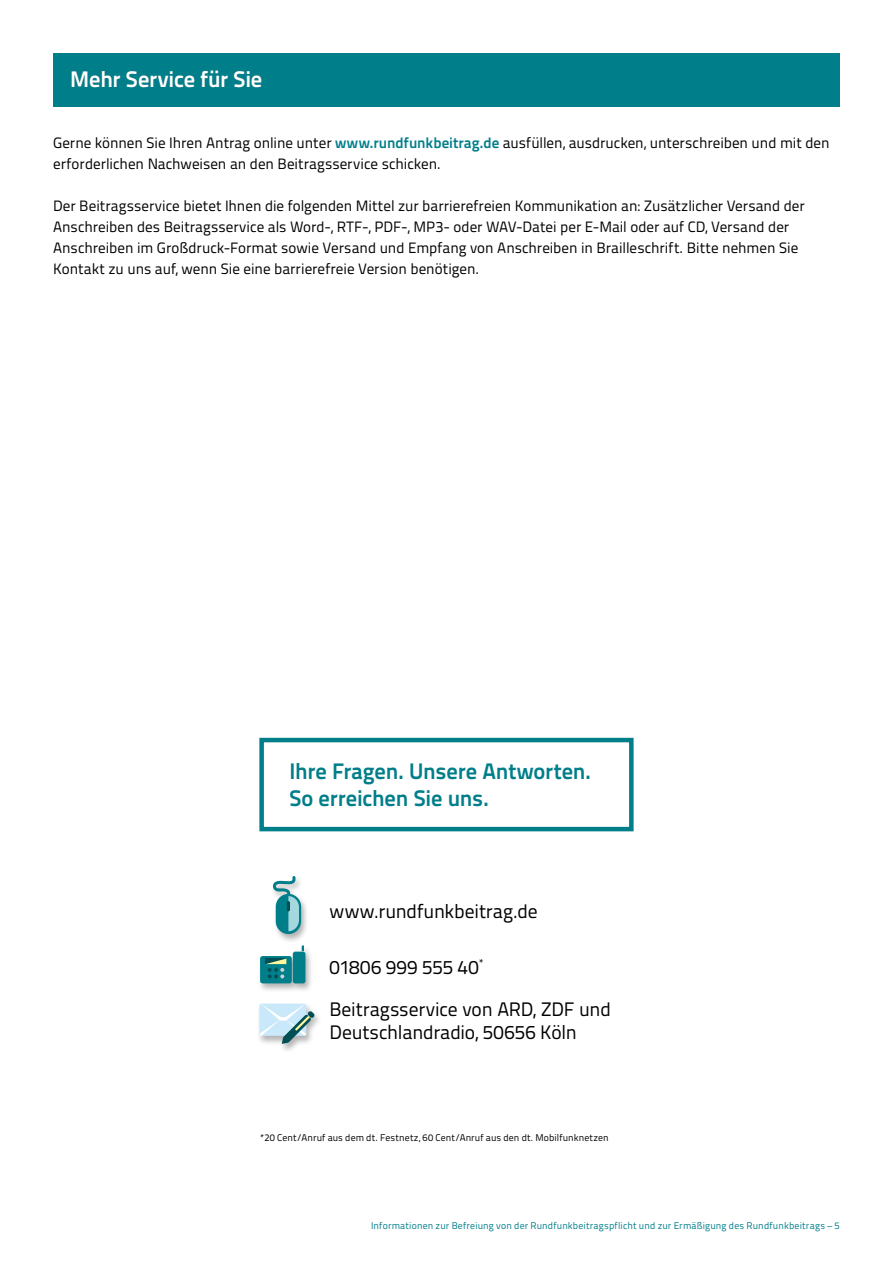
<style>
.page{position:relative;width:893px;height:1263px;background:#fff}
.page>*{position:absolute;margin:0;border:0;box-sizing:border-box;transform-origin:0 0}
.t1{font:700 22.5px/27px "Titillium Text 22 L";letter-spacing:-.01em;color:#007e8a}
.t2{font:700 22.5px "Titillium Text 22 L";letter-spacing:-.01em;color:#fff}
.t3{font:19.5px/23.4px "Titillium Text 22 L";letter-spacing:-.005em;color:#000}
.t4{font:19.5px "Titillium Text 22 L";letter-spacing:.02em;color:#000}
.t5{font:15px/21px "Titillium Text 22 L";color:#000}
.t6{font:9.75px "Titillium Text 22 L";letter-spacing:.015em;color:#007e8a}
.t7{font:9.75px "Titillium Text 22 L";letter-spacing:.015em;color:#000}
.s1{font-weight:700;color:#007e8a}
</style>
<div class="page">
<div style="left:53px;top:53px;width:787px;height:53px;background:#007e8a"></div>
<div style="left:259px;top:738px;width:375px;height:93px;border:4px solid #007e8a"></div>
<div style="left:270px;top:875px;width:39px;height:69px;background:#000;opacity:.3"></div>
<svg style="left:273px;top:876px;width:28px;height:58px"></svg>
<div style="left:257px;top:944px;width:56px;height:49px;background:#000;opacity:.3"></div>
<div style="left:260px;top:956px;width:32px;height:27px;background:#007e8a;border-radius:3px"></div>
<div style="left:293px;top:951px;width:12px;height:32px;background:#007e8a;border-radius:2px"></div>
<svg style="left:265px;top:958px;width:21px;height:20px"></svg>
<svg style="left:302px;top:945px;width:2px;height:6px"></svg>
<div style="left:257px;top:1003px;width:65px;height:50px;background:#000;opacity:.3"></div>
<div style="left:259px;top:1003px;width:47px;height:33px;background:#e7f4fb;border-radius:2px"></div>
<svg style="left:259px;top:1004px;width:56px;height:40px;background:#bcd5dd"></svg>
<h1 class="t2" style="left:70px;top:62px;width:194px">Mehr Service für Sie</h1>
<p class="t5" style="left:53px;top:131px;width:778px">Gerne können Sie Ihren Antrag online unter <span class="s1">www.rundfunkbeitrag.de</span> ausfüllen, ausdrucken, unterschreiben und mit den erforderlichen Nachweisen an den Beitragsservice schicken.</p>
<p class="t5" style="left:53px;top:194px;width:753px">Der Beitragsservice bietet Ihnen die folgenden Mittel zur barrierefreien Kommunikation an: Zusätzlicher Versand der Anschreiben des Beitragsservice als Word-, RTF-, PDF-, MP3- oder WAV-Datei per E-Mail oder auf CD, Versand der Anschreiben im Großdruck-Format sowie Versand und Empfang von Anschreiben in Brailleschrift. Bitte nehmen Sie Kontakt zu uns auf, wenn Sie eine barrierefreie Version benötigen.</p>
<h3 class="t1" style="left:289px;top:756px;width:303px">Ihre Fragen. Unsere Antworten.<br>So erreichen Sie uns.</h3>
<p class="t3" style="left:330px;top:899px;width:210px">www.rundfunkbeitrag.de</p>
<p class="t4" style="left:330px;top:952px;width:156px">01806 999 555 40<sup>*</sup></p>
<p class="t3" style="left:330px;top:996px;width:283px">Beitragsservice von ARD, ZDF und<br>Deutschlandradio, 50656 Köln</p>
<p class="t7" style="left:259px;top:1130px;width:351px">* 20 Cent/Anruf aus dem dt. Festnetz, 60 Cent/Anruf aus den dt. Mobilfunknetzen</p>
<p class="t6" style="left:371px;top:1219px;width:470px">Informationen zur Befreiung von der Rundfunkbeitragspflicht und zur Ermäßigung des Rundfunkbeitrags – 5</p>
</div>
